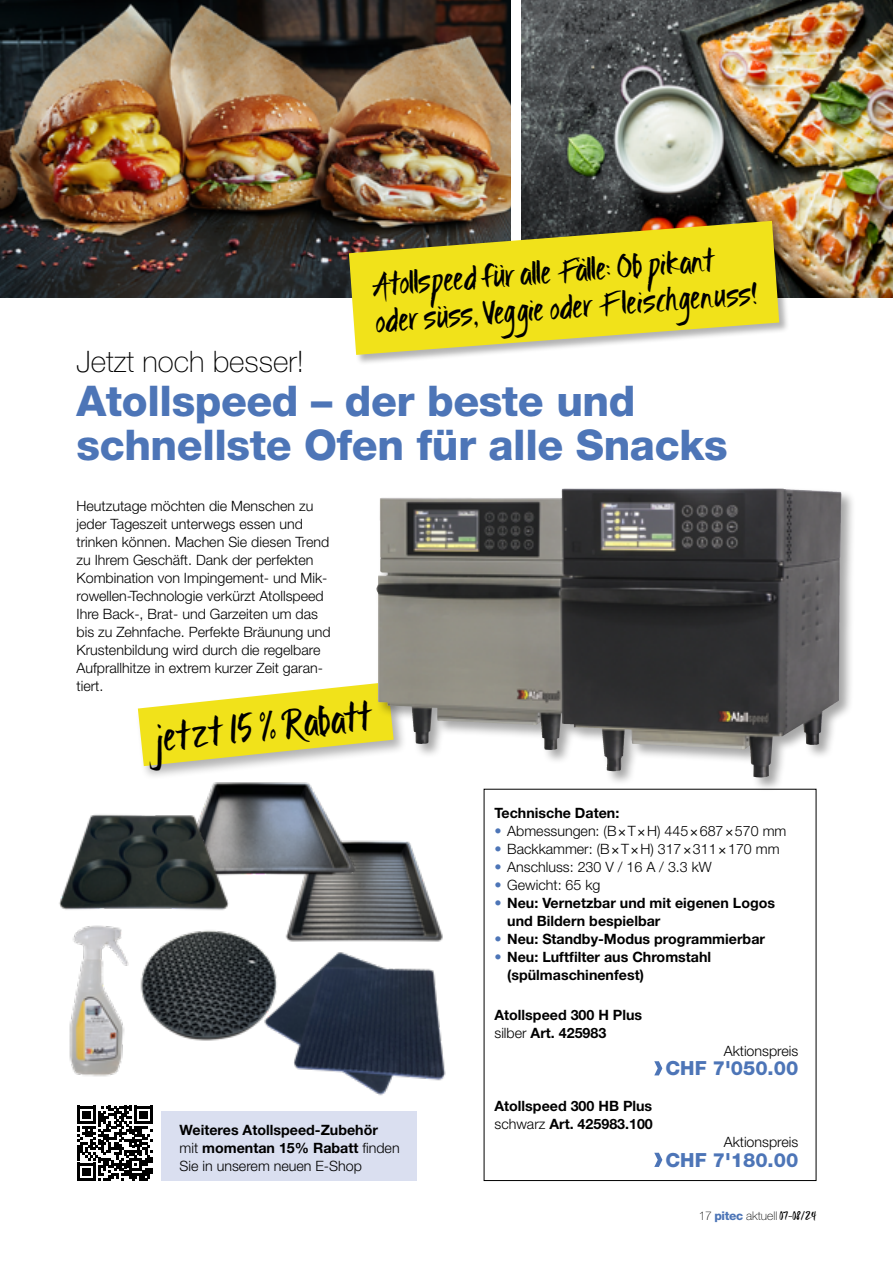
<style>
.page{position:relative;width:893px;height:1263px;background:#fff}
.page>*{position:absolute;margin:0;border:0;box-sizing:border-box;transform-origin:0 0}
.t1{font:800 42.3px/44px "Helvetica Neue LT Std";letter-spacing:-.01em;color:#4d75b7}
.t2{font:300 35.55px "Ignitethe";color:#000}
.t3{font:100 29.7px "Helvetica Neue LT Std";color:#000}
.t4{font:300 28.8px/36.2px "Ignitethe";color:#000}
.t5{font:800 19.5px "Helvetica Neue LT Std";color:#4d75b7}
.t6{font:300 14.25px/18px "Helvetica Neue LT Std";color:#000}
.t7{font:700 14.25px/18px "Helvetica Neue LT Std";color:#000}
.t8{font:100 12px "Helvetica Neue LT Std";color:#000}
.s1{font-weight:300}
.s2{font-size:14.4px;color:#4d75b7}
.s3{font-weight:300;font-size:14.4px;color:#4d75b7}
.s4{font-weight:800;color:#4d75b7}
.s5{font-family:"Ignitethe";font-weight:300;font-size:10.8px}
</style>
<div class="page">
<div style="left:136px;top:680px;width:271px;height:101px;background:#000;opacity:.3"></div>
<svg style="left:138px;top:682px;width:237px;height:84px"></svg>
<svg style="left:654px;top:1061px;width:8px;height:14px"></svg>
<svg style="left:654px;top:1153px;width:8px;height:14px"></svg>
<div style="left:375px;top:487px;width:481px;height:305px;background:#000;opacity:.35"></div>
<img style="left:376px;top:488px;width:398px;height:267px">
<img style="left:521px;top:0;width:372px;height:297px">
<img style="left:0;top:0;width:511px;height:297px">
<div style="left:104px;top:1111px;width:313px;height:70px;background:#dadff0"></div>
<img style="left:280px;top:952px;width:166px;height:144px">
<img style="left:160px;top:930px;width:120px;height:111px">
<div style="left:349px;top:221px;width:441px;height:144px;background:#000;opacity:.3"></div>
<svg style="left:349px;top:221px;width:430px;height:134px;background:#dacd36"></svg>
<img style="left:277px;top:840px;width:166px;height:110px">
<div style="left:68px;top:1095px;width:93px;height:96px;background:#fff"></div>
<svg style="left:77px;top:1106px;width:76px;height:75px"></svg>
<img style="left:69px;top:925px;width:91px;height:152px">
<img style="left:176px;top:760px;width:181px;height:130px">
<img style="left:59px;top:805px;width:172px;height:106px">
<h3 class="t4" style="left:371px;top:268px;width:385px;rotate:-4deg">Atollspeed für alle Fälle: Ob pikant oder süss, Veggie oder F leischgenuss!</h3>
<h3 class="t3" style="left:77px;top:344px;width:229px">Jetzt noch besser!</h3>
<h1 class="t1" style="left:77px;top:379px;width:653px">Atollspeed – der beste und schnellste Ofen für alle Snacks</h1>
<p class="t6" style="left:77px;top:496px;width:256px">Heutzutage möchten die Menschen zu jeder Tageszeit unterwegs essen und trinken können. Machen Sie diesen Trend zu Ihrem Geschäft. Dank der perfekten Kombination von Impingement- und Mik&shy;rowellen-Technologie verkürzt Atollspeed Ihre Back-, Brat- und Garzeiten um das bis zu Zehnfache. Perfekte Bräunung und Krustenbildung wird durch die regelbare Aufprallhitze in extrem kurzer Zeit garan&shy;tiert.</p>
<h2 class="t2" style="left:153px;top:719px;width:219px;rotate:-6deg">jetzt 15 % Rabatt</h2>
<p class="t7" style="left:180px;top:1121px;width:222px">Weiteres Atollspeed-Zubehör <span class="s1">mit</span> momentan 15% Rabatt <span class="s1">finden<br>Sie in unserem neuen E-Shop</span></p>
<p class="t7" style="left:494px;top:804px;width:126px">Technische Daten:</p>
<p class="t6" style="left:494px;top:822px;width:293px"><span class="s2">•</span> Abmessungen: (B T H) 445 687 570 mm</p>
<p class="t6" style="left:494px;top:840px;width:287px"><span class="s2">•</span> Backkammer: (B T H) 317 311 170 mm</p>
<p class="t6" style="left:494px;top:858px;width:219px"><span class="s2">•</span> Anschluss: 230 V / 16 A / 3.3 kW</p>
<p class="t6" style="left:494px;top:876px;width:107px"><span class="s2">•</span> Gewicht: 65 kg</p>
<p class="t7" style="left:507px;top:894px;width:269px;text-indent:-13px"><span class="s3">•</span> Neu: Vernetzbar und mit eigenen Logos und Bildern bespielbar</p>
<p class="t7" style="left:494px;top:930px;width:272px"><span class="s3">•</span> Neu: Standby-Modus programmierbar</p>
<p class="t7" style="left:507px;top:948px;width:205px;text-indent:-13px"><span class="s3">•</span> Neu: Luftfilter aus Chromstahl (spülmaschinenfest)</p>
<p class="t7" style="left:494px;top:1005px;width:149px">Atollspeed 300 H Plus <span class="s1">silber</span> Art. 425983</p>
<p class="t6" style="left:724px;top:1041px;width:76px">Aktionspreis</p>
<h3 class="t5" style="left:665px;top:1057px;width:134px">CHF 7'050.00</h3>
<p class="t7" style="left:494px;top:1097px;width:160px">Atollspeed 300 HB Plus <span class="s1">schwarz</span> Art. 425983.100</p>
<p class="t6" style="left:724px;top:1133px;width:76px">Aktionspreis</p>
<h3 class="t5" style="left:665px;top:1148px;width:134px">CHF 7'180.00</h3>
<p class="t8" style="left:699px;top:1208px;width:119px">17 <span class="s4">pitec</span> aktuell <span class="s5">07-08/24</span></p>
</div>
